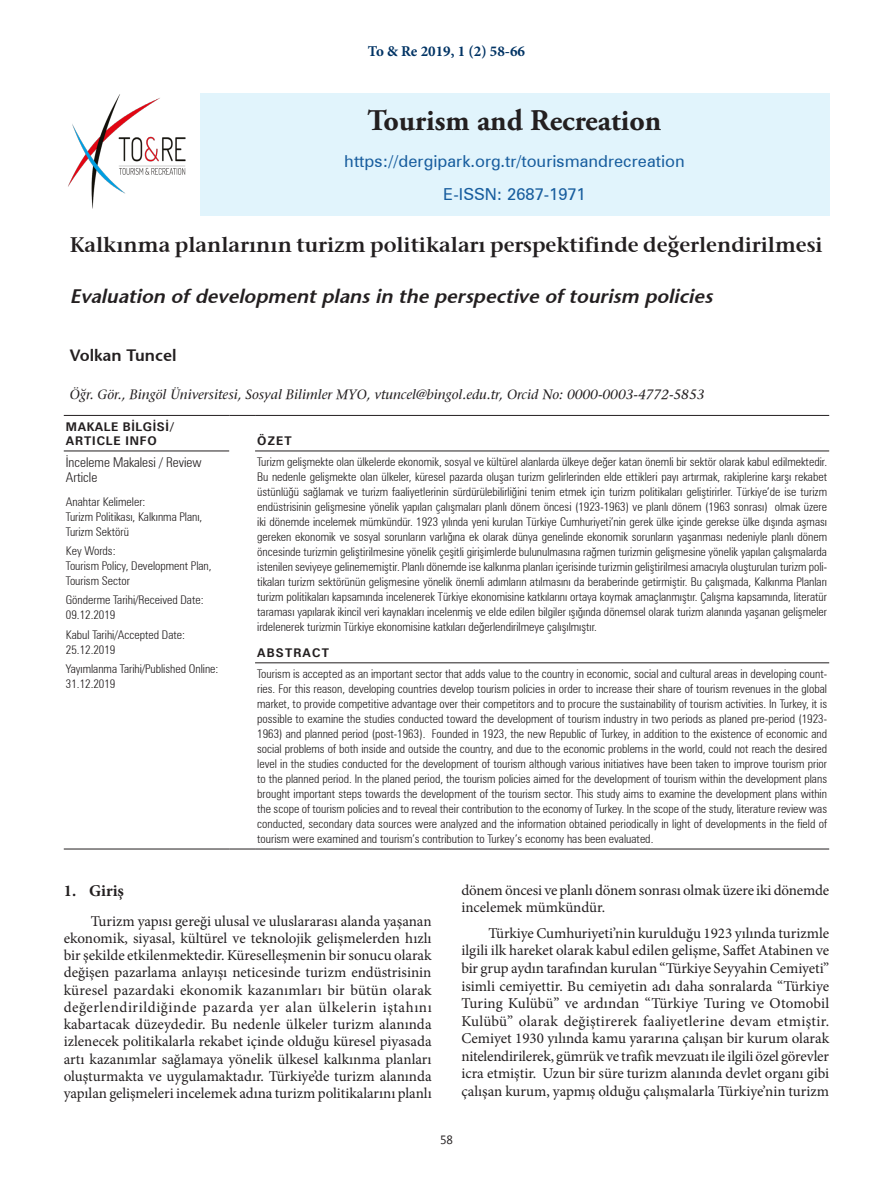
<style>
.page{position:relative;width:893px;height:1191px;background:#fff}
.page>*{position:absolute;margin:0;border:0;box-sizing:border-box;transform-origin:0 0}
.Bas-turkce{font:700 30px "Adobe Garamond Pro";color:#231f20}
.t1{font:700 21px "Air Serif";letter-spacing:-.005em;color:#231f20}
.t2{font:19.5px "Air Sans Bold Ita";color:#231f20}
.Bas-turkce-2{font:16.5px "Zurich BT";color:#175d9e}
.t3{font:700 16.5px "Air Sans";color:#231f20}
.t4{font:700 16.5px "Minion Pro";color:#231f20}
.TX{font:15px/17.2px "Minion Pro";letter-spacing:-.005em;color:#231f20;text-align:justify}
.JN{font:700 15px "Minion Pro";color:#003364}
.t5{font:italic 13.5px "Air Serif";color:#231f20}
.t6{font:300 condensed 13.5px/15px "Zurich BT";color:#231f20}
.t7{font:300 condensed 12px/15px "Zurich BT";color:#231f20}
.t8{font:700 12px/14.4px "Zurich BT";letter-spacing:.05em;color:#231f20}
.t9{font:700 12px "Zurich BT";letter-spacing:.1em;color:#231f20}
.t10{font:700 12px "Zurich BT";letter-spacing:.075em;color:#231f20}
.t11{font:12px "Lao UI";color:#231f20}
</style>
<div class="page">
<img style="left:68px;top:94px;width:118px;height:115px">
<hr style="left:64px;top:415px;width:165px;height:1px;background:#231f20">
<svg style="left:229px;top:415px;width:26px;height:1px"></svg>
<hr style="left:255px;top:415px;width:574px;height:1px;background:#231f20">
<hr style="left:255px;top:450px;width:574px;height:1px;background:#231f20">
<hr style="left:255px;top:662px;width:574px;height:1px;background:#231f20">
<hr style="left:64px;top:450px;width:165px;height:1px;background:#231f20">
<hr style="left:64px;top:848px;width:165px;height:1px;background:#231f20">
<svg style="left:229px;top:848px;width:26px;height:1px"></svg>
<hr style="left:255px;top:848px;width:574px;height:1px;background:#231f20">
<div style="left:200px;top:93px;width:629px;height:122px;background:#e1f4fc"></div>
<p class="JN" style="left:368px;top:40px;width:159px">To &amp; Re 2019, 1 (2) 58-66</p>
<p class="Bas-turkce" style="left:368px;top:103px;width:295px">Tourism and Recreation</p>
<p class="Bas-turkce-2" style="left:344px;top:151px;width:342px">https://dergipark.org.tr/tourismandrecreation</p>
<p class="Bas-turkce-2" style="left:443px;top:184px;width:144px">E-ISSN: 2687-1971</p>
<p class="t1" style="left:70px;top:232px;width:754px">Kalkınma planlarının turizm politikaları perspektifinde değerlendirilmesi</p>
<p class="t2" style="left:70px;top:284px;width:644px">Evaluation of development plans in the perspective of tourism policies</p>
<p class="t3" style="left:70px;top:345px;width:108px">Volkan Tuncel</p>
<p class="t5" style="left:70px;top:386px;width:636px">Öğr. Gör., Bingöl Üniversitesi, Sosyal Bilimler MYO, vtuncel@bingol.edu.tr, Orcid No: 0000-0003-4772-5853</p>
<p class="t8" style="left:66px;top:419px;width:110px">MAKALE BİLGİSİ/<br>ARTICLE INFO</p>
<p class="t10" style="left:257px;top:433px;width:36px">ÖZET</p>
<p class="t6" style="left:66px;top:455px;width:137px">İnceleme Makalesi / Review<br>Article</p>
<p class="t7" style="left:66px;top:494px;width:81px">Anahtar Kelimeler:</p>
<p class="t7" style="left:66px;top:509px;width:138px">Turizm Politikası, Kalkınma Planı,<br>Turizm Sektörü</p>
<p class="t7" style="left:66px;top:543px;width:51px">Key Words:</p>
<p class="t7" style="left:66px;top:558px;width:147px">Tourism Policy, Development Plan,<br>Tourism Sector</p>
<p class="t7" style="left:66px;top:592px;width:139px">Gönderme Tarihi/Received Date:</p>
<p class="t7" style="left:66px;top:607px;width:51px">09.12.2019</p>
<p class="t7" style="left:66px;top:626px;width:121px">Kabul Tarihi/Accepted Date:</p>
<p class="t7" style="left:66px;top:641px;width:51px">25.12.2019</p>
<p class="t7" style="left:66px;top:661px;width:154px">Yayımlanma Tarihi/Published Online:</p>
<p class="t7" style="left:66px;top:676px;width:51px">31.12.2019</p>
<p class="t7" style="left:257px;top:454px;width:571px;text-align:justify">Turizm gelişmekte olan ülkelerde ekonomik, sosyal ve kültürel alanlarda ülkeye değer katan önemli bir sektör olarak kabul edilmektedir.<br>Bu nedenle gelişmekte olan ülkeler, küresel pazarda oluşan turizm gelirlerinden elde ettikleri payı artırmak, rakiplerine karşı rekabet üstünlüğü sağlamak ve turizm faaliyetlerinin sürdürülebilirliğini tenim etmek için turizm politikaları geliştirirler. Türkiye’de ise turizm endüstrisinin gelişmesine yönelik yapılan çalışmaları planlı dönem öncesi (1923-1963) ve planlı dönem (1963 sonrası) olmak üzere iki dönemde incelemek mümkündür. 1923 yılında yeni kurulan Türkiye Cumhuriyeti’nin gerek ülke içinde gerekse ülke dışında aşması gereken ekonomik ve sosyal sorunların varlığına ek olarak dünya genelinde ekonomik sorunların yaşanması nedeniyle planlı dönem öncesinde turizmin geliştirilmesine yönelik çeşitli girişimlerde bulunulmasına rağmen turizmin gelişmesine yönelik yapılan çalışmalarda istenilen seviyeye gelinememiştir. Planlı dönemde ise kalkınma planları içerisinde turizmin geliştirilmesi amacıyla oluşturulan turizm poli&shy;tikaları turizm sektörünün gelişmesine yönelik önemli adımların atılmasını da beraberinde getirmiştir. Bu çalışmada, Kalkınma Planları turizm politikaları kapsamında incelenerek Türkiye ekonomisine katkılarını ortaya koymak amaçlanmıştır. Çalışma kapsamında, literatür taraması yapılarak ikincil veri kaynakları incelenmiş ve elde edilen bilgiler ışığında dönemsel olarak turizm alanında yaşanan gelişmeler irdelenerek turizmin Türkiye ekonomisine katkıları değerlendirilmeye çalışılmıştır.</p>
<p class="t9" style="left:257px;top:645px;width:73px">ABSTRACT</p>
<p class="t7" style="left:257px;top:666px;width:571px;text-align:justify">Tourism is accepted as an important sector that adds value to the country in economic, social and cultural areas in developing count&shy;ries. For this reason, developing countries develop tourism policies in order to increase their share of tourism revenues in the global market, to provide competitive advantage over their competitors and to procure the sustainability of tourism activities. In Turkey, it is possible to examine the studies conducted toward the development of tourism industry in two periods as planed pre-period (1923- 1963) and planned period (post-1963). Founded in 1923, the new Republic of Turkey, in addition to the existence of economic and social problems of both inside and outside the country, and due to the economic problems in the world, could not reach the desired level in the studies conducted for the development of tourism although various initiatives have been taken to improve tourism prior to the planned period. In the planed period, the tourism policies aimed for the development of tourism within the development plans brought important steps towards the development of the tourism sector. This study aims to examine the development plans within the scope of tourism policies and to reveal their contribution to the economy of Turkey. In the scope of the study, literature review was conducted, secondary data sources were analyzed and the information obtained periodically in light of developments in the field of tourism were examined and tourism’s contribution to Turkey’s economy has been evaluated.</p>
<p class="t4" style="left:64px;top:878px;width:62px">1. Giriş</p>
<p class="TX" style="left:64px;top:912px;width:369px;text-indent:27px">Turizm yapısı gereği ulusal ve uluslararası alanda yaşanan ekonomik, siyasal, kültürel ve teknolojik gelişmelerden hızlı bir şekilde etkilenmektedir. Küreselleşmenin bir sonucu olarak değişen pazarlama anlayışı neticesinde turizm endüstrisinin küresel pazardaki ekonomik kazanımları bir bütün olarak değerlendirildiğinde pazarda yer alan ülkelerin iştahını kabartacak düzeydedir. Bu nedenle ülkeler turizm alanında izlenecek politikalarla rekabet içinde olduğu küresel piyasada artı kazanımlar sağlamaya yönelik ülkesel kalkınma planları oluşturmakta ve uygulamaktadır. Türkiye’de turizm alanında yapılan gelişmeleri incelemek adına turizm politikalarını planlı</p>
<p class="TX" style="left:461px;top:881px;width:369px">dönem öncesi ve planlı dönem sonrası olmak üzere iki dönemde incelemek mümkündür.</p>
<p class="TX" style="left:461px;top:924px;width:369px;text-indent:27px">Türkiye Cumhuriyeti’nin kurulduğu 1923 yılında turizmle ilgili ilk hareket olarak kabul edilen gelişme, Saffet Atabinen ve bir grup aydın tarafından kurulan “Türkiye Seyyahin Cemiyeti” isimli cemiyettir. Bu cemiyetin adı daha sonralarda “Türkiye Turing Kulübü” ve ardından “Türkiye Turing ve Otomobil Kulübü” olarak değiştirerek faaliyetlerine devam etmiştir.<br>Cemiyet 1930 yılında kamu yararına çalışan bir kurum olarak nitelendirilerek, gümrük ve trafik mevzuatı ile ilgili özel görevler icra etmiştir. Uzun bir süre turizm alanında devlet organı gibi çalışan kurum, yapmış olduğu çalışmalarla Türkiye’nin turizm</p>
<p class="t11" style="left:440px;top:1132px;width:14px">58</p>
</div>
